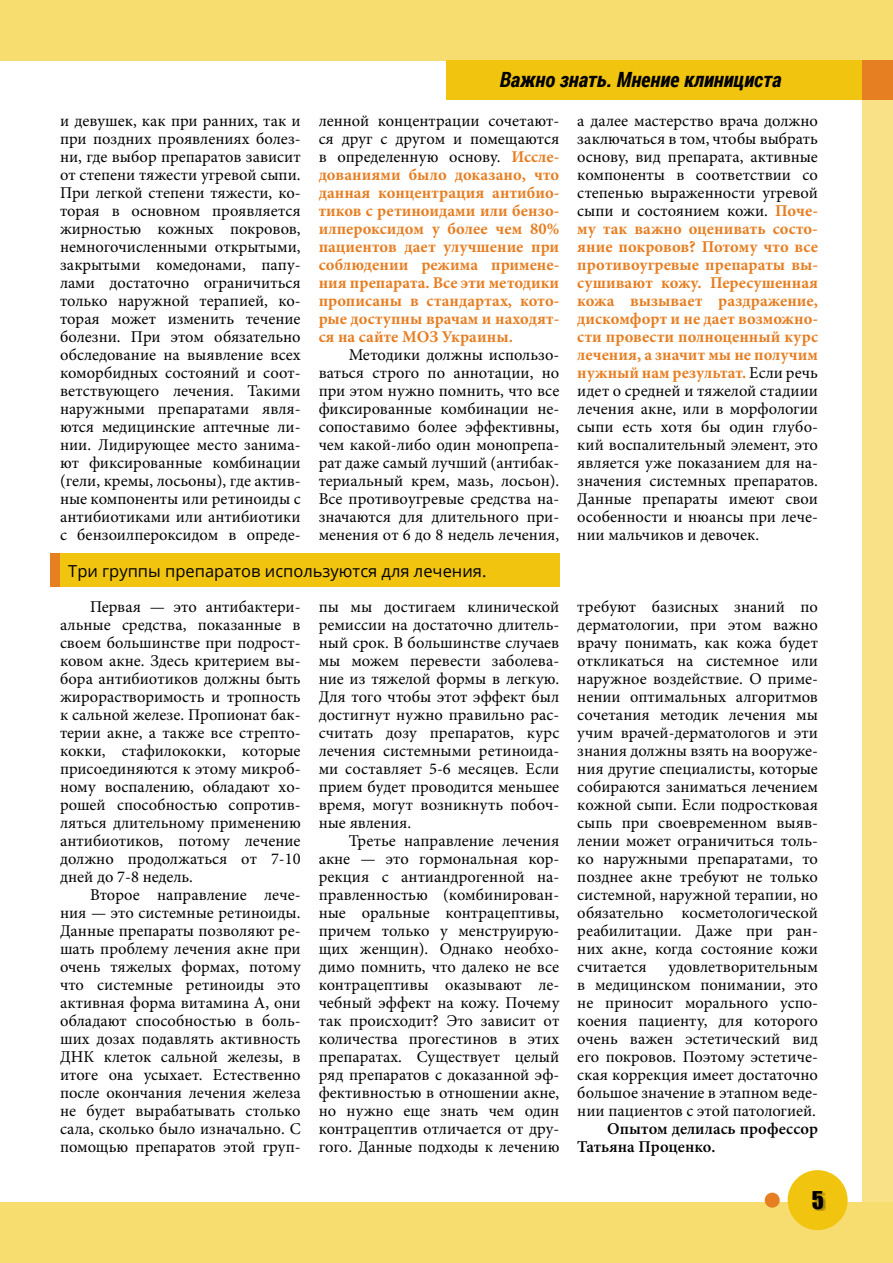
<style>
.page{position:relative;width:893px;height:1263px;background:#fff}
.page>*{position:absolute;margin:0;border:0;box-sizing:border-box;transform-origin:0 0}
.t1{font:22.5px "Impact";color:#000}
.t2{font:italic 700 21px "Roboto Condensed";color:#000}
.t3{font:16.5px/18px "Minion Pro";color:#000;text-align:justify}
.t4{font:700 16.5px/18px "Minion Pro";color:#e67e22;text-align:justify}
.t5{font:16.5px "Open Sans";color:#000}
.t6{font:600 16.5px/18px "Minion Pro";color:#000}
.s1{font-weight:400;color:#000}
.s2{font-weight:700;color:#e67e22}
</style>
<div class="page">
<div style="left:863px;top:0;width:30px;height:1263px;background:#f8e187"></div>
<div style="left:0;top:0;width:893px;height:60px;background:#f7dc6f"></div>
<div style="left:0;top:1203px;width:893px;height:60px;background:#f7dc6f"></div>
<div style="left:50px;top:553px;width:509px;height:34px;background:#f1c40f"></div>
<div style="left:50px;top:553px;width:10px;height:34px;background:#e67e22"></div>
<div style="left:446px;top:60px;width:417px;height:39px;background:#f1c40f"></div>
<div style="left:788px;top:1170px;width:60px;height:60px;background:#f1c40f;border-radius:50%"></div>
<div style="left:812px;top:1191px;width:14px;height:20px;background:#000;opacity:.3"></div>
<div style="left:765px;top:1193px;width:15px;height:15px;background:#e67e22;border-radius:50%"></div>
<div style="left:863px;top:60px;width:30px;height:39px;background:#e67e22"></div>
<p class="t2" style="left:500px;top:65px;width:283px">Важно знать. Мнение клинициста</p>
<p class="t3" style="left:60px;top:112px;width:242px">и девушек, как при ранних, так и при поздних проявлениях болез&shy;ни, где выбор препаратов зависит от степени тяжести угревой сыпи.<br>При легкой степени тяжести, ко&shy;торая в основном проявляется жирностью кожных покровов, немногочисленными открытыми, закрытыми комедонами, папу&shy;лами достаточно ограничиться только наружной терапией, ко&shy;торая может изменить течение болезни. При этом обязательно обследование на выявление всех коморбидных состояний и соот&shy;ветствующего лечения. Такими наружными препаратами явля&shy;ются медицинские аптечные ли&shy;нии. Лидирующее место занима&shy;ют фиксированные комбинации (гели, кремы, лосьоны), где актив&shy;ные компоненты или ретиноиды с антибиотиками или антибиотики с бензоилпероксидом в опреде-</p>
<p class="t4" style="left:319px;top:112px;width:242px"><span class="s1">ленной концентрации сочетают&shy;ся друг с другом и помещаются в определенную основу.</span> Иссле&shy;дованиями было доказано, что данная концентрация антибио&shy;тиков с ретиноидами или бензо&shy;илпероксидом у более чем 80% пациентов дает улучшение при соблюдении режима примене&shy;ния препарата. Все эти методики прописаны в стандартах, кото&shy;рые доступны врачам и находят&shy;ся на сайте МОЗ Украины.</p>
<p class="t3" style="left:319px;top:346px;width:242px;text-indent:30px">Методики должны использо&shy;ваться строго по аннотации, но при этом нужно помнить, что все фиксированные комбинации не&shy;сопоставимо более эффективны, чем какой-либо один монопрепа&shy;рат даже самый лучший (антибак&shy;териальный крем, мазь, лосьон).<br>Все противоугревые средства на&shy;значаются для длительного при&shy;менения от 6 до 8 недель лечения,</p>
<p class="t5" style="left:68px;top:559px;width:420px">Три группы препаратов используются для лечения.</p>
<p class="t3" style="left:60px;top:598px;width:242px;text-indent:30px">Первая — это антибактери&shy;альные средства, показанные в своем большинстве при подрост&shy;ковом акне. Здесь критерием вы&shy;бора антибиотиков должны быть жирорастворимость и тропность к сальной железе. Пропионат бак&shy;терии акне, а также все стрепто&shy;кокки, стафилококки, которые присоединяются к этому микроб&shy;ному воспалению, обладают хо&shy;рошей способностью сопротив&shy;ляться длительному применению антибиотиков, потому лечение должно продолжаться от 7-10 дней до 7-8 недель.</p>
<p class="t3" style="left:60px;top:886px;width:242px;text-indent:30px">Второе направление лече&shy;ния — это системные ретиноиды.<br>Данные препараты позволяют ре&shy;шать проблему лечения акне при очень тяжелых формах, потому что системные ретиноиды это активная форма витамина А, они обладают способностью в боль&shy;ших дозах подавлять активность ДНК клеток сальной железы, в итоге она усыхает. Естественно после окончания лечения железа не будет вырабатывать столько сала, сколько было изначально. С помощью препаратов этой груп-</p>
<p class="t3" style="left:319px;top:598px;width:242px">пы мы достигаем клинической ремиссии на достаточно длитель&shy;ный срок. В большинстве случаев мы можем перевести заболева&shy;ние из тяжелой формы в легкую.<br>Для того чтобы этот эффект был достигнут нужно правильно рас&shy;считать дозу препаратов, курс лечения системными ретиноида&shy;ми составляет 5-6 месяцев. Если прием будет проводится меньшее время, могут возникнуть побоч&shy;ные явления.</p>
<p class="t3" style="left:319px;top:832px;width:242px;text-indent:30px">Третье направление лечения акне — это гормональная кор&shy;рекция с антиандрогенной на&shy;правленностью (комбинирован&shy;ные оральные контрацептивы, причем только у менструирую&shy;щих женщин). Однако необхо&shy;димо помнить, что далеко не все контрацептивы оказывают ле&shy;чебный эффект на кожу. Почему так происходит? Это зависит от количества прогестинов в этих препаратах. Существует целый ряд препаратов с доказанной эф&shy;фективностью в отношении акне, но нужно еще знать чем один контрацептив отличается от дру&shy;гого. Данные подходы к лечению</p>
<p class="t3" style="left:577px;top:112px;width:242px">а далее мастерство врача должно заключаться в том, чтобы выбрать основу, вид препарата, активные компоненты в соответствии со степенью выраженности угревой сыпи и состоянием кожи. <span class="s2">Поче&shy;му так важно оценивать состо&shy;яние покровов? Потому что все противоугревые препараты вы&shy;сушивают кожу. Пересушенная кожа вызывает раздражение, дискомфорт и не дает возможно&shy;сти провести полноценный курс лечения, а значит мы не получим нужный нам результат.</span> Если речь идет о средней и тяжелой стадиии лечения акне, или в морфологии сыпи есть хотя бы один глубо&shy;кий воспалительный элемент, это является уже показанием для на&shy;значения системных препаратов.<br>Данные препараты имеют свои особенности и нюансы при лече&shy;нии мальчиков и девочек.</p>
<p class="t3" style="left:577px;top:598px;width:242px">требуют базисных знаний по дерматологии, при этом важно врачу понимать, как кожа будет откликаться на системное или наружное воздействие. О приме&shy;нении оптимальных алгоритмов сочетания методик лечения мы учим врачей-дерматологов и эти знания должны взять на вооруже&shy;ния другие специалисты, которые собираются заниматься лечением кожной сыпи. Если подростковая сыпь при своевременном выяв&shy;лении может ограничиться толь&shy;ко наружными препаратами, то позднее акне требуют не только системной, наружной терапии, но обязательно косметологической реабилитации. Даже при ран&shy;них акне, когда состояние кожи считается</p>
<p class="t3" style="left:577px;top:958px;width:242px;text-indent:91px">удовлетворительным в медицинском понимании, это не приносит морального успо&shy;коения пациенту, для которого очень важен эстетический вид его покровов. Поэтому эстетиче&shy;ская коррекция имеет достаточно большое значение в этапном веде&shy;нии пациентов с этой патологией.</p>
<p class="t6" style="left:577px;top:1120px;width:242px;text-indent:30px">Опытом делилась профессор<br>Татьяна Проценко.</p>
<h1 class="t1" style="left:812px;top:1183px;width:14px">5</h1>
</div>
